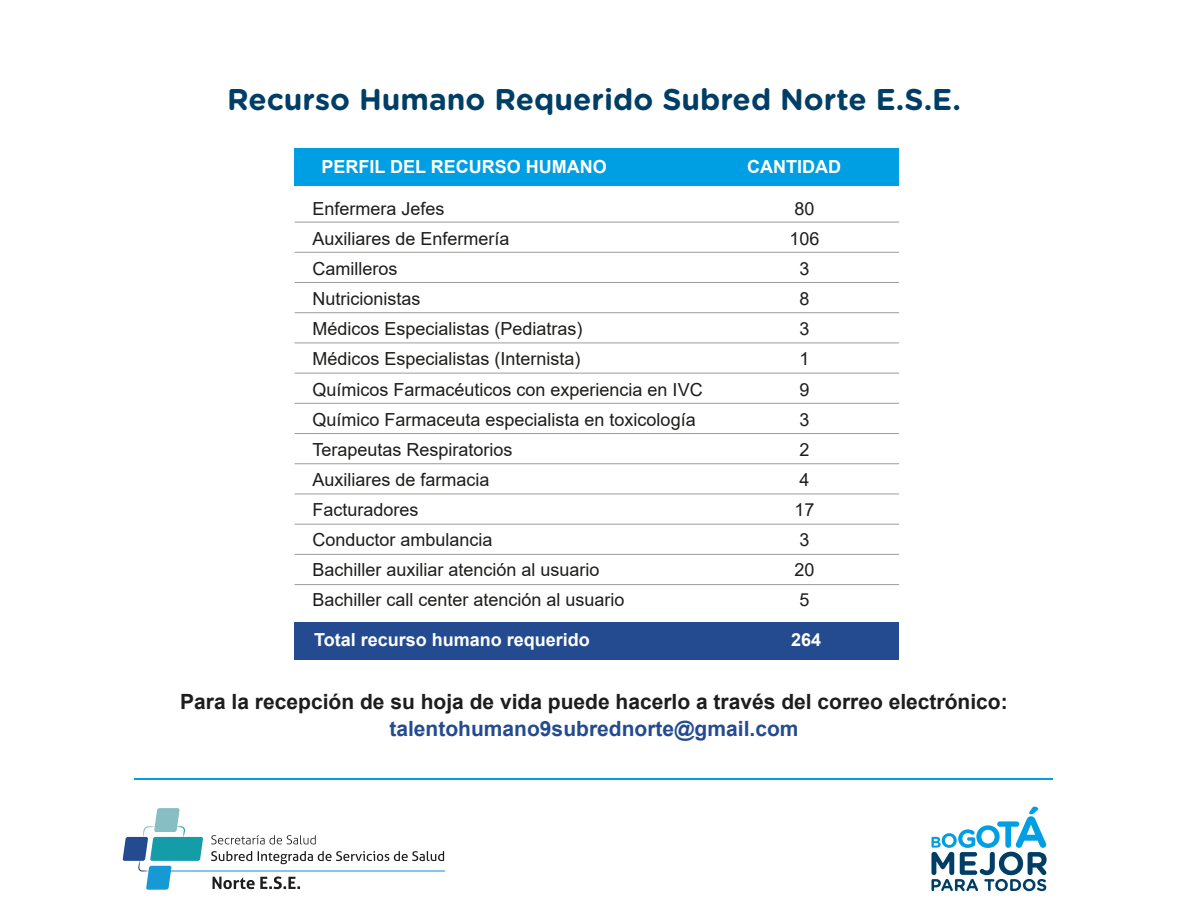
<style>
.page{position:relative;width:1188px;height:918px;background:#fff}
.page>*{position:absolute;margin:0;border:0;box-sizing:border-box;transform-origin:0 0}
.t1{font:700 30px "Gotham Rounded";color:#003e65}
.t2{font:700 21px "Arial";color:#1d1d1b}
.t3{font:700 21px "Arial";color:#244b90}
.t4{font:18px "Arial";color:#1d1d1b}
.t5{font:700 18px "Arial";color:#fff}
</style>
<div class="page">
<div style="left:295px;top:149px;width:604px;height:37px;background:#009fe3"></div>
<hr style="left:135px;top:778px;width:918px;height:1px;background:#009fe3">
<hr style="left:170px;top:870px;width:275px;height:2px;background:#1799d6">
<svg style="left:211px;top:851px;width:41px;height:10px"></svg>
<svg style="left:258px;top:851px;width:186px;height:13px"></svg>
<svg style="left:211px;top:835px;width:105px;height:9px"></svg>
<svg style="left:213px;top:877px;width:87px;height:12px"></svg>
<svg style="left:123px;top:808px;width:80px;height:82px"></svg>
<svg style="left:931px;top:807px;width:116px;height:84px"></svg>
<hr style="left:295px;top:222px;width:604px;height:1px;background:#9d9d9c">
<hr style="left:295px;top:282px;width:604px;height:1px;background:#9d9d9c">
<hr style="left:295px;top:252px;width:604px;height:1px;background:#9d9d9c">
<hr style="left:295px;top:312px;width:604px;height:1px;background:#9d9d9c">
<hr style="left:295px;top:373px;width:604px;height:1px;background:#9d9d9c">
<hr style="left:295px;top:343px;width:604px;height:1px;background:#9d9d9c">
<hr style="left:295px;top:433px;width:604px;height:1px;background:#9d9d9c">
<hr style="left:295px;top:403px;width:604px;height:1px;background:#9d9d9c">
<hr style="left:295px;top:463px;width:604px;height:1px;background:#9d9d9c">
<hr style="left:295px;top:524px;width:604px;height:1px;background:#9d9d9c">
<hr style="left:295px;top:494px;width:604px;height:1px;background:#9d9d9c">
<hr style="left:295px;top:584px;width:604px;height:1px;background:#9d9d9c">
<hr style="left:295px;top:554px;width:604px;height:1px;background:#9d9d9c">
<div style="left:295px;top:623px;width:604px;height:37px;background:#244b90"></div>
<h1 class="t1" style="left:227px;top:77px;width:735px">Recurso Humano Requerido Subred Norte E.S.E.</h1>
<p class="t5" style="left:322px;top:154px;width:287px">PERFIL DEL RECURSO HUMANO</p>
<p class="t5" style="left:747px;top:154px;width:95px">CANTIDAD</p>
<p class="t4" style="left:313px;top:197px;width:134px">Enfermera Jefes</p>
<p class="t4" style="left:795px;top:197px;width:22px">80</p>
<p class="t4" style="left:313px;top:227px;width:199px">Auxiliares de Enfermería</p>
<p class="t4" style="left:790px;top:227px;width:32px">106</p>
<p class="t4" style="left:313px;top:257px;width:86px">Camilleros</p>
<p class="t4" style="left:800px;top:257px;width:12px">3</p>
<p class="t4" style="left:313px;top:287px;width:110px">Nutricionistas</p>
<p class="t4" style="left:800px;top:287px;width:12px">8</p>
<p class="t4" style="left:313px;top:317px;width:272px">Médicos Especialistas (Pediatras)</p>
<p class="t4" style="left:800px;top:317px;width:12px">3</p>
<p class="t4" style="left:313px;top:347px;width:270px">Médicos Especialistas (Internista)</p>
<p class="t4" style="left:800px;top:347px;width:12px">1</p>
<p class="t4" style="left:313px;top:377px;width:392px">Químicos Farmacéuticos con experiencia en IVC</p>
<p class="t4" style="left:800px;top:377px;width:12px">9</p>
<p class="t4" style="left:313px;top:407px;width:385px">Químico Farmaceuta especialista en toxicología</p>
<p class="t4" style="left:800px;top:407px;width:12px">3</p>
<p class="t4" style="left:313px;top:437px;width:202px">Terapeutas Respiratorios</p>
<p class="t4" style="left:800px;top:437px;width:12px">2</p>
<p class="t4" style="left:313px;top:467px;width:179px">Auxiliares de farmacia</p>
<p class="t4" style="left:800px;top:467px;width:12px">4</p>
<p class="t4" style="left:313px;top:497px;width:108px">Facturadores</p>
<p class="t4" style="left:795px;top:497px;width:22px">17</p>
<p class="t4" style="left:313px;top:527px;width:182px">Conductor ambulancia</p>
<p class="t4" style="left:800px;top:527px;width:12px">3</p>
<p class="t4" style="left:313px;top:557px;width:289px">Bachiller auxiliar atención al usuario</p>
<p class="t4" style="left:795px;top:557px;width:22px">20</p>
<p class="t4" style="left:313px;top:587px;width:314px">Bachiller call center atención al usuario</p>
<p class="t4" style="left:800px;top:587px;width:12px">5</p>
<p class="t5" style="left:314px;top:627px;width:277px">Total recurso humano requerido</p>
<p class="t5" style="left:791px;top:627px;width:32px">264</p>
<p class="t2" style="left:180px;top:687px;width:829px">Para la recepción de su hoja de vida puede hacerlo a través del correo electrónico:</p>
<p class="t3" style="left:389px;top:714px;width:411px">talentohumano9subrednorte@gmail.com</p>
</div>
